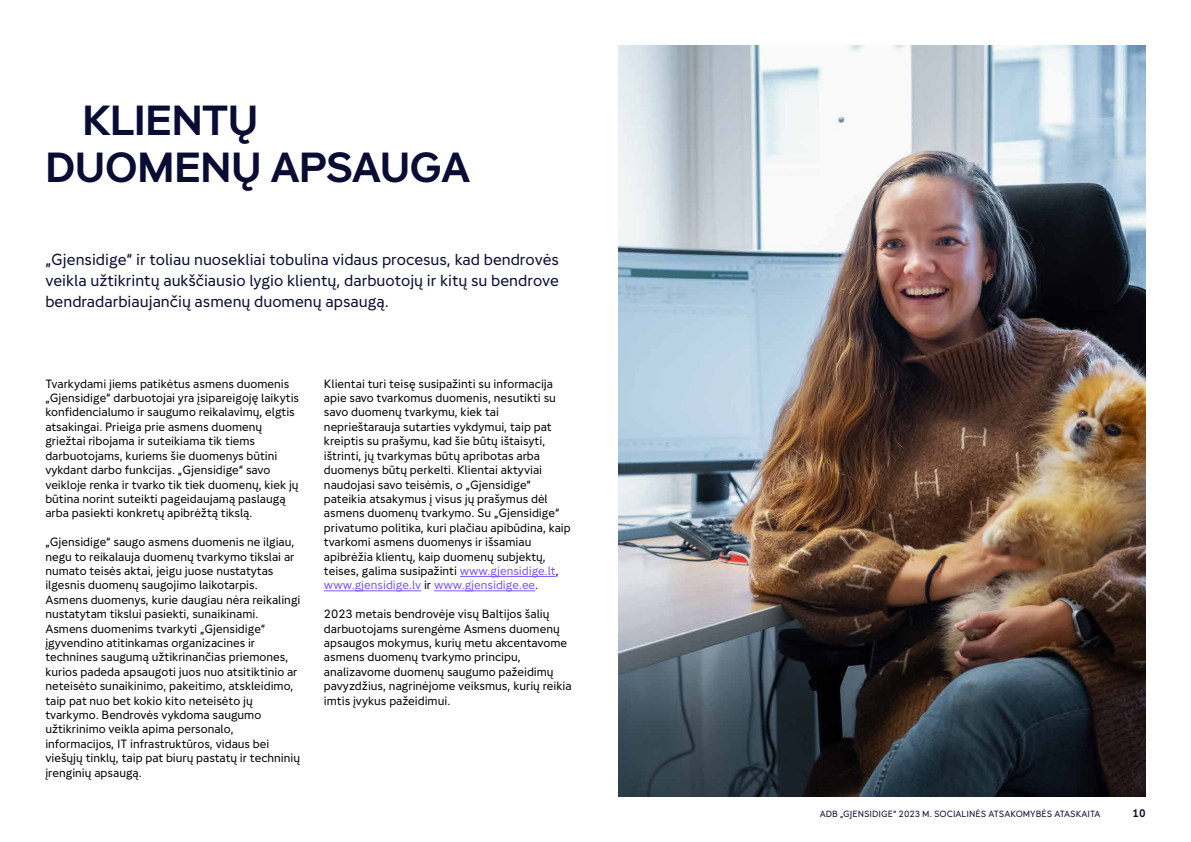
<style>
.page{position:relative;width:1191px;height:842px;background:#fff}
.page>*{position:absolute;margin:0;border:0;box-sizing:border-box;transform-origin:0 0}
.t1{font:42px/46.2px "Gjensidige Display";color:#090c33}
.t2{font:16px/21px "Gjensidige Type";color:#090c33;text-align:justify}
.t3{font:12px/14.4px "Gjensidige Type";color:#000}
.t4{font:700 11px "Gjensidige Type";color:#090c33}
.t5{font:9px "Gjensidige Type";color:#090c33}
.s1{color:#7c55ff}
</style>
<div class="page">
<img style="left:618px;top:45px;width:527px;height:752px">
<hr style="left:460px;top:576px;width:96px;height:1px;background:#7c55ff">
<hr style="left:324px;top:590px;width:97px;height:1px;background:#7c55ff">
<hr style="left:434px;top:590px;width:101px;height:1px;background:#7c55ff">
<h1 class="t1" style="left:45px;top:97px;width:426px;text-indent:37px">KLIENTŲ<br>DUOMENŲ APSAUGA</h1>
<h2 class="t2" style="left:45px;top:248px;width:515px">„Gjensidige“ ir toliau nuosekliai tobulina vidaus procesus, kad bendrovės veikla užtikrintų aukščiausio lygio klientų, darbuotojų ir kitų su bendrove bendradarbiaujančių asmenų duomenų apsaugą.</h2>
<p class="t3" style="left:45px;top:376px;width:255px">Tvarkydami jiems patikėtus asmens duomenis „Gjensidige“ darbuotojai yra įsipareigoję laikytis konfidencialumo ir saugumo reikalavimų, elgtis atsakingai. Prieiga prie asmens duomenų griežtai ribojama ir suteikiama tik tiems darbuotojams, kuriems šie duomenys būtini vykdant darbo funkcijas. „Gjensidige“ savo veikloje renka ir tvarko tik tiek duomenų, kiek jų būtina norint suteikti pageidaujamą paslaugą arba pasiekti konkretų apibrėžtą tikslą.</p>
<p class="t3" style="left:45px;top:535px;width:256px">„Gjensidige“ saugo asmens duomenis ne ilgiau, negu to reikalauja duomenų tvarkymo tikslai ar numato teisės aktai, jeigu juose nustatytas ilgesnis duomenų saugojimo laikotarpis.<br>Asmens duomenys, kurie daugiau nėra reikalingi nustatytam tikslui pasiekti, sunaikinami.<br>Asmens duomenims tvarkyti „Gjensidige“ įgyvendino atitinkamas organizacines ir technines saugumą užtikrinančias priemones, kurios padeda apsaugoti juos nuo atsitiktinio ar neteisėto sunaikinimo, pakeitimo, atskleidimo, taip pat nuo bet kokio kito neteisėto jų tvarkymo. Bendrovės vykdoma saugumo užtikrinimo veikla apima personalo, informacijos, IT infrastruktūros, vidaus bei viešųjų tinklų, taip pat biurų pastatų ir techninių įrenginių apsaugą.</p>
<p class="t3" style="left:324px;top:376px;width:248px">Klientai turi teisę susipažinti su informacija apie savo tvarkomus duomenis, nesutikti su savo duomenų tvarkymu, kiek tai neprieštarauja sutarties vykdymui, taip pat kreiptis su prašymu, kad šie būtų ištaisyti, ištrinti, jų tvarkymas būtų apribotas arba duomenys būtų perkelti. Klientai aktyviai naudojasi savo teisėmis, o „Gjensidige“ pateikia atsakymus į visus jų prašymus dėl asmens duomenų tvarkymo. Su „Gjensidige“ privatumo politika, kuri plačiau apibūdina, kaip tvarkomi asmens duomenys ir išsamiau apibrėžia klientų, kaip duomenų subjektų, teises, galima susipažinti <span class="s1">www.gjensidige.lt</span>, <span class="s1">www.gjensidige.lv</span> ir <span class="s1">www.gjensidige.ee</span>.</p>
<p class="t3" style="left:324px;top:607px;width:249px">2023 metais bendrovėje visų Baltijos šalių darbuotojams surengėme Asmens duomenų apsaugos mokymus, kurių metu akcentavome asmens duomenų tvarkymo principu, analizavome duomenų saugumo pažeidimų pavyzdžius, nagrinėjome veiksmus, kurių reikia imtis įvykus pažeidimui.</p>
<p class="t5" style="left:819px;top:808px;width:282px">ADB „GJENSIDIGE“ 2023 M. SOCIALINĖS ATSAKOMYBĖS ATASKAITA</p>
<p class="t4" style="left:1132px;top:806px;width:15px">10</p>
</div>
